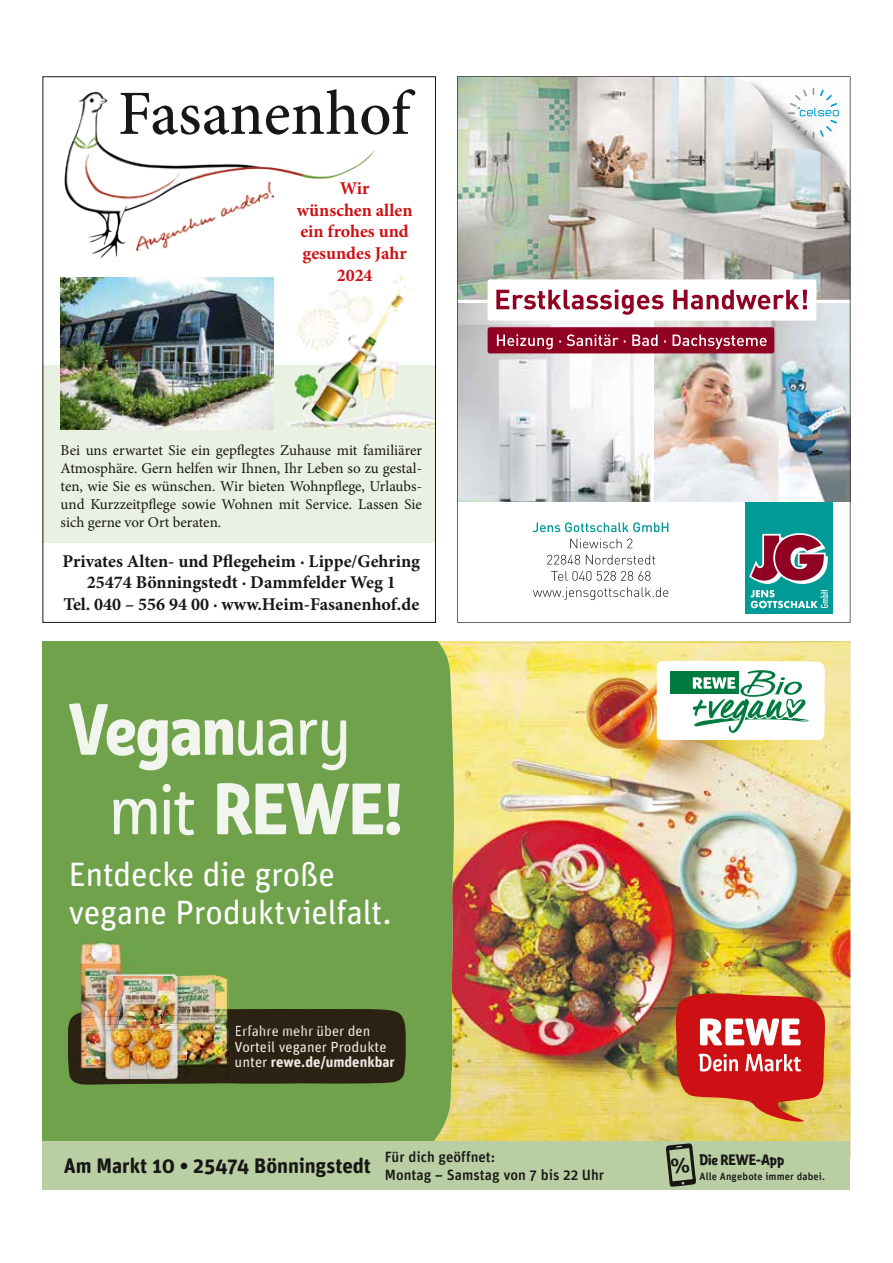
<style>
.page{position:relative;width:893px;height:1263px;background:#fff}
.page>*{position:absolute;margin:0;border:0;box-sizing:border-box;transform-origin:0 0}
.t1{font:700 72.45px/79.5px "REWE Mato";letter-spacing:-.01em;color:#f1f5ed}
.t2{font:500 63px "Minion Pro";letter-spacing:-.005em;color:#181716}
.t3{font:33.75px/38.1px "Unit Rounded OT";letter-spacing:-.015em;color:#fff}
.t4{font:700 21px "Unit Rounded OT";letter-spacing:-.005em;color:#181716}
.t5{font:700 18px/21.6px "Minion Pro";color:#181716;text-align:center}
.t6{font:700 18px/21.6px "Minion Pro";color:#cd1013;text-align:center}
.t7{font:700 17.85px "Minion Pro";color:#cd1013}
.t8{font:15px/18px "Minion Pro";color:#181716;text-align:justify}
.t9{font:700 15px "REWE Mato";letter-spacing:-.005em;color:#181716}
.t10{font:500 14.85px/17.9px "Unit Rounded OT";color:#181716}
.t11{font:14.7px/15.8px "Unit Rounded OT";color:#edeae6}
.t12{font:500 10.5px "Unit Rounded OT";letter-spacing:.015em;color:#181716}
.s1{font-weight:400}
.s2{font-weight:700}
</style>
<div class="page">
<img style="left:454px;top:641px;width:396px;height:501px">
<div style="left:43px;top:641px;width:70px;height:501px;background:#6fa24b"></div>
<div style="left:113px;top:641px;width:341px;height:501px;background:#6fa24b"></div>
<svg style="left:675px;top:992px;width:151px;height:130px;background:#d65642"></svg>
<svg style="left:655px;top:660px;width:173px;height:80px"></svg>
<svg style="left:67px;top:1009px;width:338px;height:76px;background:#2f2b17"></svg>
<div style="left:235px;top:1041px;width:91px;height:13px;background:#2b2213"></div>
<div style="left:327px;top:1041px;width:60px;height:11px;background:#2b2213"></div>
<div style="left:236px;top:1058px;width:31px;height:9px;background:#2b2213"></div>
<div style="left:267px;top:1056px;width:128px;height:13px;background:#2b2213"></div>
<img style="left:79px;top:942px;width:34px;height:67px">
<img style="left:113px;top:942px;width:116px;height:67px">
<img style="left:79px;top:1009px;width:150px;height:6px">
<img style="left:151px;top:1010px;width:78px;height:5px">
<img style="left:79px;top:1015px;width:150px;height:8px">
<img style="left:149px;top:1016px;width:80px;height:7px">
<img style="left:79px;top:1023px;width:150px;height:6px">
<img style="left:151px;top:1024px;width:78px;height:5px">
<img style="left:79px;top:1029px;width:150px;height:50px">
<img style="left:145px;top:1030px;width:84px;height:49px">
<div style="left:43px;top:1142px;width:807px;height:48px;background:#b9cfa3"></div>
<img style="left:457px;top:76px;width:393px;height:547px">
<div style="left:43px;top:365px;width:393px;height:177px;background:#e9f1e2"></div>
<img style="left:65px;top:91px;width:310px;height:166px">
<img style="left:61px;top:277px;width:212px;height:153px">
<img style="left:285px;top:275px;width:149px;height:154px">
<div style="left:328px;top:266px;width:53px;height:18px;background:#fff"></div>
<svg style="left:666px;top:1143px;width:30px;height:44px"></svg>
<h2 class="t2" style="left:118px;top:71px;width:293px">Fasanenhof</h2>
<p class="t6" style="left:297px;top:177px;width:117px">Wir<br>wünschen allen ein frohes und gesundes Jahr<br>2023</p>
<p class="t7" style="left:337px;top:262px;width:37px">2024</p>
<p class="t8" style="left:61px;top:441px;width:363px">Bei uns erwartet Sie ein gepflegtes Zuhause mit familiärer Atmosphäre. Gern helfen wir Ihnen, Ihr Leben so zu gestal&shy;ten, wie Sie es wünschen. Wir bieten Wohnpflege, Urlaubs&shy;und Kurzzeitpflege sowie Wohnen mit Service. Lassen Sie sich gerne vor Ort beraten.</p>
<p class="t5" style="left:63px;top:550px;width:359px">Privates Alten- und Pflegeheim ∙ Lippe/Gehring<br>25474 Bönningstedt ∙ Dammfelder Weg 1<br>Tel. 040 – 556 94 00 ∙ www.Heim-Fasanenhof.de</p>
<h1 class="t1" style="left:109px;top:683px;width:295px;text-indent:-41px">Vegan<span class="s1">uary mit</span> REWE!</h1>
<h3 class="t3" style="left:68px;top:855px;width:325px">Entdecke die große vegane Produktvielfalt.</h3>
<p class="t11" style="left:235px;top:1022px;width:162px">Erfahre mehr über den<br>Vorteil veganer Produkte unter <span class="s2">rewe.de/umdenkbar</span></p>
<p class="t10" style="left:385px;top:1148px;width:221px">Für dich geöffnet:<br>Montag – Samstag von 7 bis 22 Uhr</p>
<h3 class="t4" style="left:64px;top:1153px;width:309px">Am Markt 10 • 25474 Bönningstedt</h3>
<p class="t9" style="left:699px;top:1147px;width:86px">Die REWE-App</p>
<p class="t12" style="left:699px;top:1169px;width:127px">Alle Angebote immer dabei.</p>
</div>
